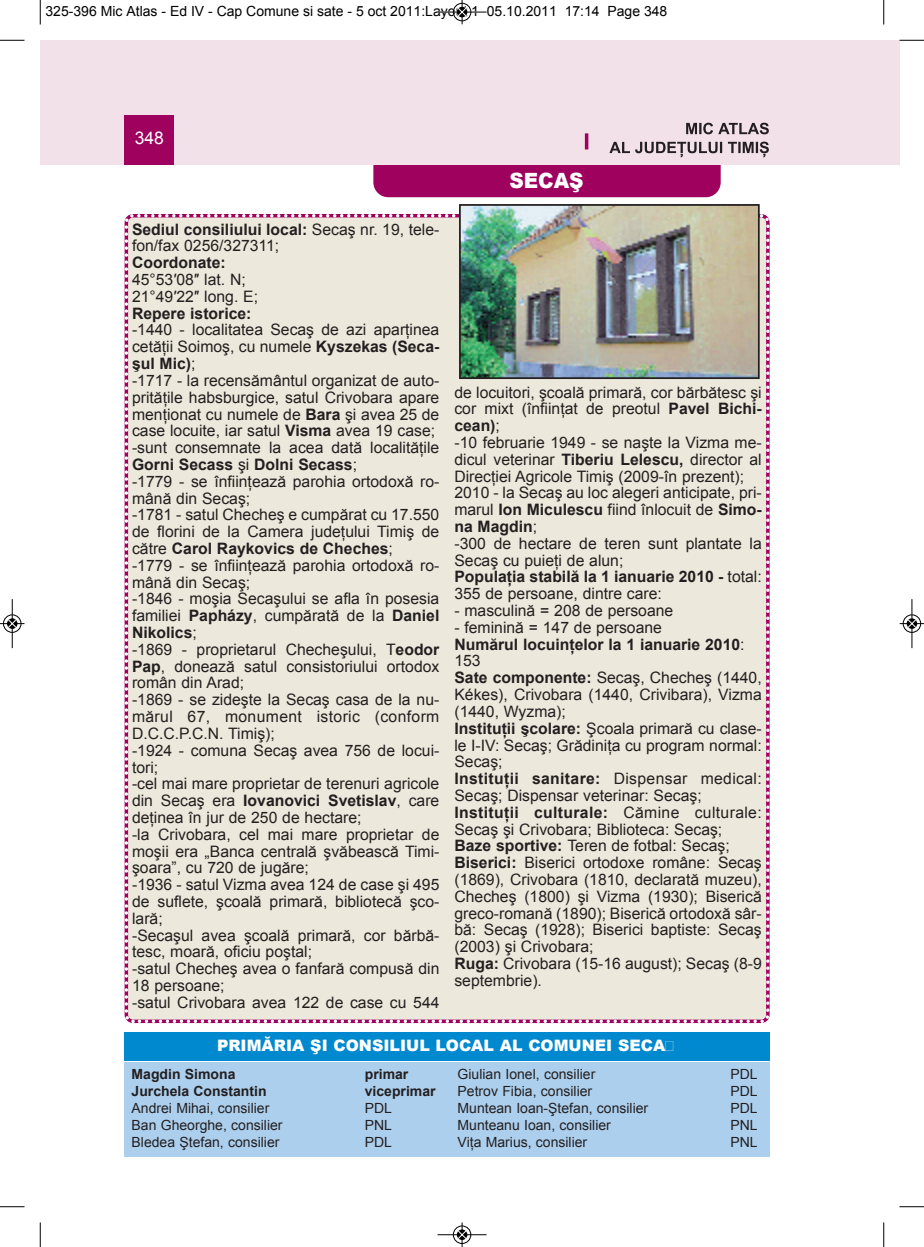
<style>
.page{position:relative;width:924px;height:1247px;background:#fff}
.page>*{position:absolute;margin:0;border:0;box-sizing:border-box;transform-origin:0 0}
.t1{font:900 21px "Arial";color:#fff;scale:.95 1}
.t2{font:17.5px "Arial";color:#fff}
.t3{font:15.75px/16.8px "Arial";color:#231f20}
.t4{font:900 15.75px "Arial";color:#fff}
.t5{font:700 15.75px "Arial";color:#231f20}
.t6{font:14px "Arial";color:#231f20}
.t7{font:14px "Arial";color:#000}
.t8{font:700 14px "Arial";color:#231f20}
.s1{font-weight:700}
</style>
<div class="page">
<div style="left:373px;top:134px;width:348px;height:63px;background:#9e015e;border-radius:15px"></div>
<div style="left:40px;top:40px;width:844px;height:124px;background:#f3e1e9"></div>
<div style="left:125px;top:115px;width:49px;height:49px;background:#9e015e"></div>
<hr style="left:585px;top:133px;width:3px;height:16px;background:#9e015e">
<svg style="left:686px;top:123px;width:83px;height:11px"></svg>
<svg style="left:609px;top:142px;width:160px;height:15px"></svg>
<div style="left:884px;top:40px;width:15px;height:124px;background:#f3e1e9"></div>
<div style="left:124px;top:214px;width:646px;height:810px;background:#ece9dc"></div>
<svg style="left:131px;top:1019px;width:4px;height:3px"></svg>
<div style="left:125px;top:1062px;width:644px;height:94px;background:#accfed"></div>
<div style="left:125px;top:1032px;width:644px;height:28px;background:#0089cf"></div>
<img style="left:462px;top:207px;width:295px;height:169px">
<div style="left:459px;top:204px;width:301px;height:175px;border:2px solid #231f20"></div>
<svg style="left:40px;top:0;width:1px;height:24px"></svg>
<svg style="left:0;top:40px;width:24px;height:1px"></svg>
<svg style="left:883px;top:0;width:1px;height:24px"></svg>
<svg style="left:899px;top:40px;width:25px;height:1px"></svg>
<svg style="left:40px;top:1222px;width:1px;height:24px"></svg>
<svg style="left:0;top:1206px;width:24px;height:1px"></svg>
<svg style="left:883px;top:1222px;width:1px;height:24px"></svg>
<svg style="left:899px;top:1206px;width:25px;height:1px"></svg>
<hr style="left:438px;top:12px;width:48px;height:1px;background:#000">
<div style="left:453px;top:3px;width:18px;height:18px;border:1px solid #000;border-radius:50%"></div>
<svg style="left:458px;top:0;width:8px;height:24px"></svg>
<hr style="left:438px;top:1234px;width:48px;height:1px;background:#000">
<div style="left:453px;top:1225px;width:18px;height:18px;border:1px solid #000;border-radius:50%"></div>
<svg style="left:458px;top:1222px;width:8px;height:24px"></svg>
<div style="left:3px;top:614px;width:19px;height:19px;border:1px solid #fff;border-radius:50%"></div>
<hr style="left:12px;top:599px;width:1px;height:49px;background:#000">
<div style="left:3px;top:614px;width:18px;height:18px;border:1px solid #000;border-radius:50%"></div>
<svg style="left:0;top:619px;width:24px;height:9px"></svg>
<div style="left:902px;top:614px;width:19px;height:19px;border:1px solid #fff;border-radius:50%"></div>
<hr style="left:911px;top:599px;width:1px;height:49px;background:#000">
<div style="left:903px;top:614px;width:18px;height:18px;border:1px solid #000;border-radius:50%"></div>
<svg style="left:900px;top:619px;width:24px;height:9px"></svg>
<p class="t7" style="left:46px;top:3px;width:623px">325-396 Mic Atlas - Ed IV - Cap Comune si sate - 5 oct 2011:Layout 1 05.10.2011 17:14 Page 348</p>
<p class="t2" style="left:135px;top:128px;width:31px">348</p>
<p class="t3" style="left:132px;top:221px;width:309px"><span class="s1">Sediul consiliului local:</span> Secaş nr. 19, tele&shy;fon/fax 0256/327311;</p>
<p class="t5" style="left:132px;top:254px;width:95px">Coordonate:</p>
<p class="t3" style="left:132px;top:271px;width:128px">45°53′08″ lat. N;<br>21°49′22″ long. E;</p>
<p class="t5" style="left:132px;top:304px;width:121px">Repere istorice:</p>
<p class="t3" style="left:132px;top:321px;width:309px">-1440 - localitatea Secaş de azi aparţinea cetăţii Soimoş, cu numele <span class="s1">Kyszekas (Seca&shy;şul Mic)</span>;<br>-1717 - la recensământul organizat de auto&shy;prităţile habsburgice, satul Crivobara apare menţionat cu numele de <span class="s1">Bara</span> şi avea 25 de case locuite, iar satul <span class="s1">Visma</span> avea 19 case; -sunt consemnate la acea dată localităţile <span class="s1">Gorni Secass</span> şi <span class="s1">Dolni Secass</span>;<br>-1779 - se înfiinţează parohia ortodoxă ro&shy;mână din Secaş;<br>-1781 - satul Checheş e cumpărat cu 17.550 de florini de la Camera judeţului Timiş de către <span class="s1">Carol Raykovics de Cheches</span>;<br>-1779 - se înfiinţează parohia ortodoxă ro&shy;mână din Secaş;<br>-1846 - moşia Secaşului se afla în posesia familiei <span class="s1">Papházy</span>, cumpărată de la <span class="s1">Daniel Nikolics</span>;<br>-1869 - proprietarul Checheşului, T<span class="s1">eodor Pap</span>, donează satul consistoriului ortodox român din Arad;<br>-1869 - se zideşte la Secaş casa de la nu&shy;mărul 67, monument istoric (conform D.C.C.P.C.N. Timiş);<br>-1924 - comuna Secaş avea 756 de locui&shy;tori;<br>-cel mai mare proprietar de terenuri agricole din Secaş era <span class="s1">Iovanovici Svetislav</span>, care deţinea în jur de 250 de hectare;<br>-la Crivobara, cel mai mare proprietar de moşii era „Banca centrală şvăbească Timi&shy;şoara”, cu 720 de jugăre;<br>-1936 - satul Vizma avea 124 de case şi 495 de suflete, şcoală primară, bibliotecă şco&shy;lară;<br>-Secaşul avea şcoală primară, cor bărbă&shy;tesc, moară, oficiu poştal;<br>-satul Checheş avea o fanfară compusă din 18 persoane;<br>-satul Crivobara avea 122 de case cu 544</p>
<h1 class="t1" style="left:509px;top:165px;width:80px">SECAŞ</h1>
<p class="t3" style="left:454px;top:383px;width:309px">de locuitori, şcoală primară, cor bărbătesc şi cor mixt (înfiinţat de preotul <span class="s1">Pavel Bichi&shy;cean)</span>;<br>-10 februarie 1949 - se naşte la Vizma me&shy;dicul veterinar <span class="s1">Tiberiu Lelescu,</span> director al Direcţiei Agricole Timiş (2009-în prezent); 2010 - la Secaş au loc alegeri anticipate, pri&shy;marul <span class="s1">Ion Miculescu</span> fiind înlocuit de <span class="s1">Simo&shy;na Magdin</span>;<br>-300 de hectare de teren sunt plantate la Secaş cu puieţi de alun;<br><span class="s1">Populaţia stabilă la 1 ianuarie 2010 -</span> total:<br>355 de persoane, dintre care:</p>
<p class="t3" style="left:454px;top:602px;width:220px">- masculină = 208 de persoane</p>
<p class="t3" style="left:454px;top:619px;width:309px">- feminină = 147 de persoane<br><span class="s1">Numărul locuinţelor la 1 ianuarie 2010</span>:<br>153<br><span class="s1">Sate componente:</span> Secaş, Checheş (1440, Kékes), Crivobara (1440, Crivibara), Vizma (1440, Wyzma);<br><span class="s1">Instituţii şcolare:</span> Şcoala primară cu clase&shy;le I-IV: Secaş; Grădiniţa cu program normal:<br>Secaş;<br><span class="s1">Instituţii sanitare:</span> Dispensar medical:<br>Secaş; Dispensar veterinar: Secaş; <span class="s1">Instituţii culturale:</span> Cămine culturale:<br>Secaş şi Crivobara; Biblioteca: Secaş; <span class="s1">Baze sportive:</span> Teren de fotbal: Secaş; <span class="s1">Biserici:</span> Biserici ortodoxe române: Secaş (1869), Crivobara (1810, declarată muzeu), Checheş (1800) şi Vizma (1930); Biserică greco-romană (1890); Biserică ortodoxă sâr&shy;bă: Secaş (1928); Biserici baptiste: Secaş (2003) şi Crivobara;<br><span class="s1">Ruga:</span> Crivobara (15-16 august); Secaş (8-9 septembrie).</p>
<p class="t4" style="left:217px;top:1033px;width:462px">PRIMĂRIA ŞI CONSILIUL LOCAL AL COMUNEI SECAȘ</p>
<p class="t8" style="left:132px;top:1066px;width:105px">Magdin Simona</p>
<p class="t8" style="left:365px;top:1066px;width:45px">primar</p>
<p class="t8" style="left:132px;top:1083px;width:136px">Jurchela Constantin</p>
<p class="t8" style="left:365px;top:1083px;width:72px">viceprimar</p>
<p class="t6" style="left:132px;top:1100px;width:139px">Andrei Mihai, consilier</p>
<p class="t6" style="left:365px;top:1100px;width:29px">PDL</p>
<p class="t6" style="left:132px;top:1117px;width:152px">Ban Gheorghe, consilier</p>
<p class="t6" style="left:365px;top:1117px;width:29px">PNL</p>
<p class="t6" style="left:132px;top:1134px;width:149px">Bledea Ştefan, consilier</p>
<p class="t6" style="left:365px;top:1134px;width:29px">PDL</p>
<p class="t6" style="left:458px;top:1066px;width:139px">Giulian Ionel, consilier</p>
<p class="t6" style="left:730px;top:1066px;width:29px">PDL</p>
<p class="t6" style="left:458px;top:1083px;width:136px">Petrov Fibia, consilier</p>
<p class="t6" style="left:730px;top:1083px;width:29px">PDL</p>
<p class="t6" style="left:458px;top:1100px;width:192px">Muntean Ioan-Ştefan, consilier</p>
<p class="t6" style="left:730px;top:1100px;width:29px">PDL</p>
<p class="t6" style="left:458px;top:1117px;width:155px">Munteanu Ioan, consilier</p>
<p class="t6" style="left:730px;top:1117px;width:29px">PNL</p>
<p class="t6" style="left:458px;top:1134px;width:131px">Viţa Marius, consilier</p>
<p class="t6" style="left:730px;top:1134px;width:29px">PNL</p>
</div>
